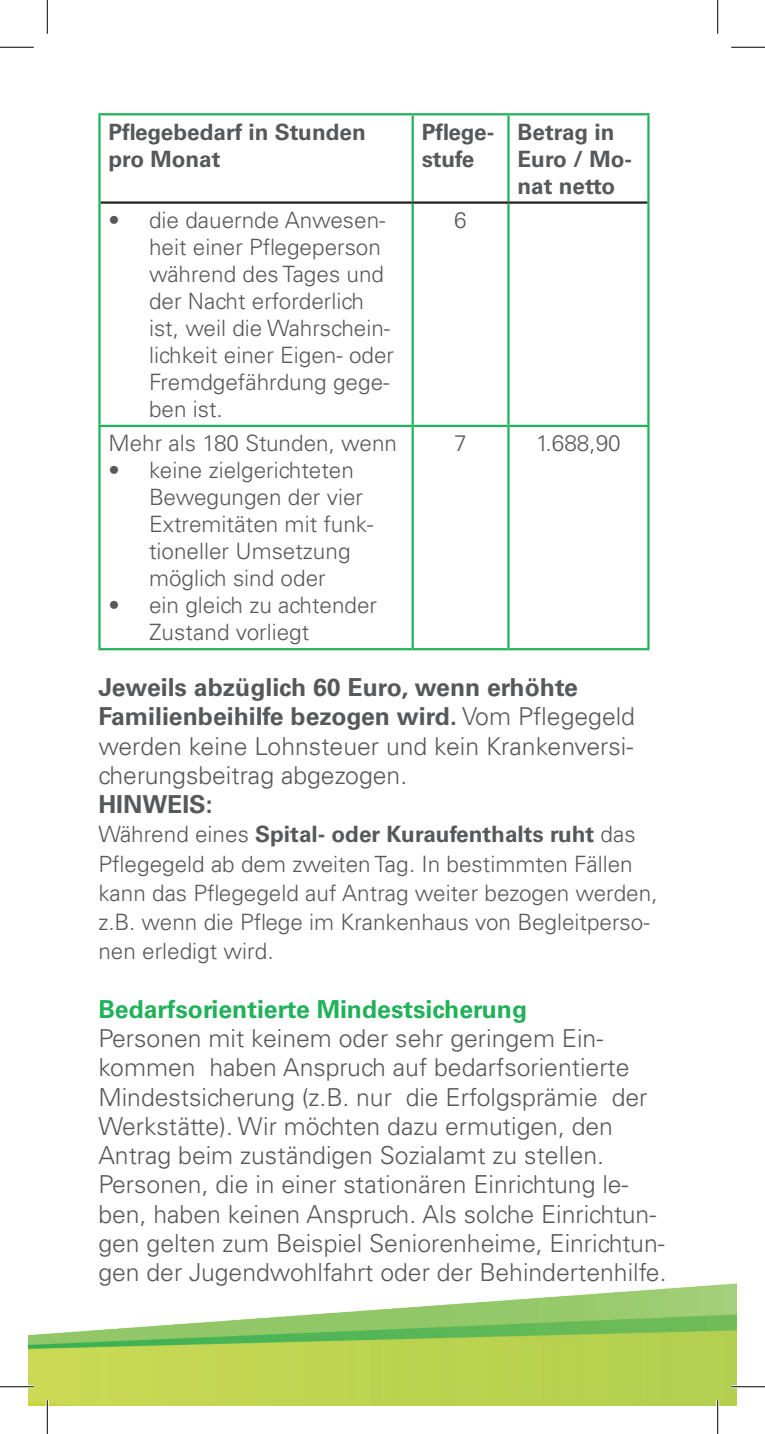
<style>
.page{position:relative;width:765px;height:1434px;background:#fff}
.page>*{position:absolute;margin:0;border:0;box-sizing:border-box;transform-origin:0 0}
.t1{font:300 24.75px/29.2px "Univers LT Std";color:#57585a}
.t2{font:700 24.75px/29.2px "Univers LT Std";color:#57585a}
.t3{font:300 24.75px/29.2px "Univers LT";color:#57585a}
.t4{font:700 24.75px "Univers LT Std";color:#21b259}
.t5{font:300 22.5px/27px "Univers LT Std";color:#57585a}
.t6{font:700 22.5px/27px "Univers LT Std";color:#57585a}
.t7{font:300 22.5px "Univers LT";color:#57585a}
.s1{font-family:"Univers LT";font-weight:300}
.s2{font-family:"Univers LT"}
.s3{font-family:"Univers LT Std"}
</style>
<div class="page">
<hr style="left:98px;top:113px;width:314px;height:2px;background:#21b259">
<hr style="left:98px;top:115px;width:3px;height:88px;background:#21b259">
<hr style="left:412px;top:113px;width:96px;height:2px;background:#21b259">
<hr style="left:411px;top:115px;width:2px;height:86px;background:#21b259">
<hr style="left:508px;top:113px;width:141px;height:2px;background:#21b259">
<hr style="left:507px;top:115px;width:2px;height:86px;background:#21b259">
<hr style="left:647px;top:115px;width:2px;height:88px;background:#21b259">
<hr style="left:98px;top:203px;width:3px;height:222px;background:#21b259">
<hr style="left:411px;top:204px;width:2px;height:221px;background:#21b259">
<hr style="left:507px;top:204px;width:2px;height:221px;background:#21b259">
<hr style="left:647px;top:203px;width:2px;height:222px;background:#21b259">
<hr style="left:98px;top:425px;width:314px;height:2px;background:#21b259">
<hr style="left:98px;top:427px;width:3px;height:221px;background:#21b259">
<hr style="left:412px;top:425px;width:96px;height:2px;background:#21b259">
<hr style="left:411px;top:427px;width:2px;height:221px;background:#21b259">
<hr style="left:508px;top:425px;width:141px;height:2px;background:#21b259">
<hr style="left:507px;top:427px;width:2px;height:221px;background:#21b259">
<hr style="left:647px;top:427px;width:2px;height:221px;background:#21b259">
<hr style="left:98px;top:648px;width:314px;height:2px;background:#21b259">
<hr style="left:412px;top:648px;width:96px;height:2px;background:#21b259">
<hr style="left:508px;top:648px;width:141px;height:2px;background:#21b259">
<hr style="left:101px;top:201px;width:311px;height:3px;background:#231f20">
<hr style="left:412px;top:201px;width:96px;height:3px;background:#231f20">
<hr style="left:508px;top:201px;width:139px;height:3px;background:#231f20">
<img style="left:28px;top:1283px;width:708px;height:123px">
<hr style="left:0;top:1385px;width:34px;height:3px;background:#fff">
<hr style="left:730px;top:1385px;width:34px;height:3px;background:#fff">
<hr style="left:46px;top:1400px;width:3px;height:34px;background:#fff">
<hr style="left:716px;top:1400px;width:2px;height:34px;background:#fff">
<hr style="left:0;top:47px;width:34px;height:1px;background:#000">
<hr style="left:730px;top:47px;width:34px;height:1px;background:#000">
<hr style="left:0;top:1386px;width:34px;height:1px;background:#000">
<hr style="left:730px;top:1386px;width:34px;height:1px;background:#000">
<hr style="left:47px;top:0;width:1px;height:34px;background:#000">
<hr style="left:47px;top:1400px;width:1px;height:34px;background:#000">
<hr style="left:717px;top:0;width:1px;height:34px;background:#000">
<hr style="left:717px;top:1400px;width:1px;height:34px;background:#000">
<p class="t6" style="left:108px;top:118px;width:259px">Pflegebedarf in Stunden pro Monat</p>
<p class="t6" style="left:421px;top:118px;width:74px">Pflege&shy;stufe</p>
<p class="t6" style="left:517px;top:118px;width:116px">Betrag in<br>Euro / Mo&shy;nat netto</p>
<p class="t5" style="left:149px;top:206px;width:246px;text-indent:-40px">• die dauernde Anwesen&shy;heit einer Pflegeperson während des Tages und der Nacht erforderlich ist, weil die Wahrschein&shy;lichkeit einer Eigen- oder<br>Fremdgefährdung gege&shy;ben ist.</p>
<p class="t5" style="left:454px;top:206px;width:14px">6</p>
<p class="t5" style="left:108px;top:430px;width:290px">Mehr als 180 Stunden, wenn</p>
<p class="t5" style="left:149px;top:457px;width:226px;text-indent:-40px">• keine zielgerichteten<br>Bewegungen der vier<br>Extremitäten mit funk&shy;tioneller Umsetzung möglich sind oder</p>
<p class="t5" style="left:149px;top:592px;width:229px;text-indent:-40px">• ein gleich zu achtender<br>Zustand vorliegt</p>
<p class="t5" style="left:454px;top:430px;width:14px">7</p>
<p class="t5" style="left:536px;top:430px;width:86px">1.688,90</p>
<p class="t2" style="left:98px;top:673px;width:538px">Jeweils abzüglich 60 Euro, wenn erhöhte<br>Familienbeihilfe bezogen wird. <span class="s1">Vom Pflegegeld</span></p>
<p class="t3" style="left:98px;top:731px;width:536px">werden keine Lohnsteuer und kein Krankenversi&shy;cherungsbeitrag abgezogen.</p>
<p class="t2" style="left:98px;top:790px;width:116px">HINWEIS:</p>
<p class="t6" style="left:98px;top:821px;width:538px"><span class="s1">Während eines</span> Spital- oder Kuraufenthalts <span class="s2">ruht</span> <span class="s1">das</span></p>
<p class="t7" style="left:98px;top:850px;width:535px">Pflegegeld ab dem zweiten Tag. <span class="s3">In bestimmten Fällen</span></p>
<p class="t5" style="left:98px;top:878px;width:560px;line-height:29.2px">kann das Pflegegeld auf Antrag weiter bezogen werden, z.B. wenn die Pflege im Krankenhaus von Begleitperso&shy;nen erledigt wird.</p>
<p class="t4" style="left:98px;top:995px;width:430px">Bedarfsorientierte Mindestsicherung</p>
<p class="t1" style="left:98px;top:1024px;width:569px">Personen mit keinem oder sehr geringem Ein&shy;kommen haben Anspruch auf bedarfsorientierte Mindestsicherung (z.B. nur die Erfolgsprämie der Werkstätte). Wir möchten dazu ermutigen, den Antrag beim zuständigen Sozialamt zu stellen.<br>Personen, die in einer stationären Einrichtung le&shy;ben, haben keinen Anspruch. Als solche Einrichtun&shy;gen gelten zum Beispiel Seniorenheime, Einrichtun&shy;gen der Jugendwohlfahrt oder der Behindertenhilfe.</p>
</div>
